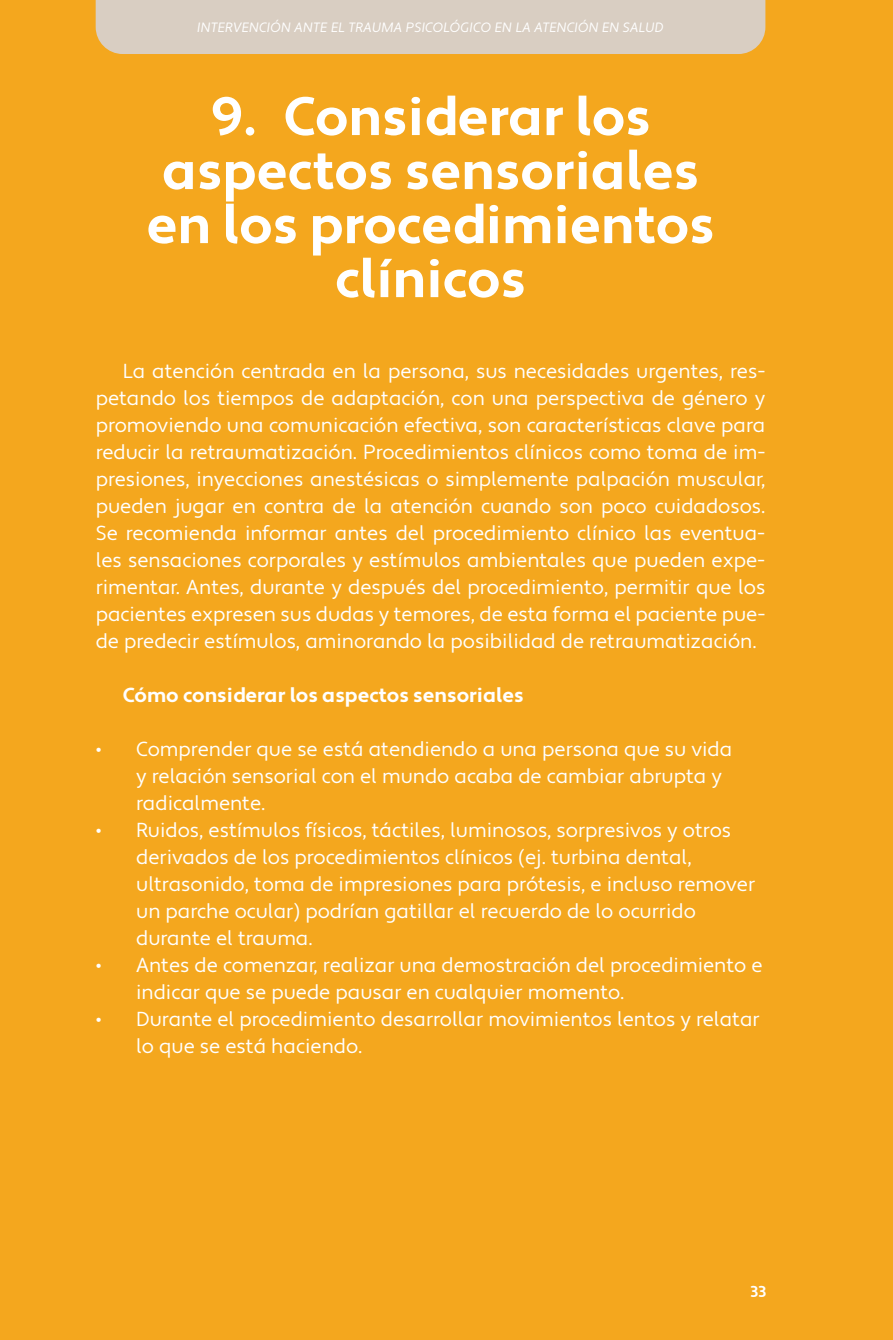
<style>
.page{position:relative;width:893px;height:1340px;background:#fff}
.page>*{position:absolute;margin:0;border:0;box-sizing:border-box;transform-origin:0 0}
.t1{font:700 54px/54px "Apertura";color:#fff;text-align:center}
.t2{font:20.25px/27px "Apertura";color:#fff}
.t3{font:700 20.25px "Apertura";color:#fff}
.t4{font:700 15.75px "Apertura";color:#fff}
.t5{font:13.5px "Apertura Obliq";color:#fff}
</style>
<div class="page">
<div style="left:0;top:0;width:893px;height:1339px;background:#f4a71e"></div>
<div style="left:96px;top:0;width:669px;height:54px;background:#d9cec2"></div>
<p class="t5" style="left:197px;top:19px;width:23px">INTERVE</p>
<p class="t5" style="left:249px;top:19px;width:415px">NCIÓN ANTE EL TRAUMA PSICOLÓGICO EN LA ATENCIÓN EN SALUD</p>
<h1 class="t1" style="left:146px;top:91px;width:570px">9. Considerar los aspectos sensoriales en los procedimientos clínicos</h1>
<p class="t2" style="left:96px;top:358px;width:671px;text-align:justify;text-indent:27px">La atención centrada en la persona, sus necesidades urgentes, res&shy;petando los tiempos de adaptación, con una perspectiva de género y promoviendo una comunicación efectiva, son características clave para reducir la retraumatización. Procedimientos clínicos como toma de im&shy;presiones, inyecciones anestésicas o simplemente palpación muscular, pueden jugar en contra de la atención cuando son poco cuidadosos.<br>Se recomienda informar antes del procedimiento clínico las eventua&shy;les sensaciones corporales y estímulos ambientales que pueden expe&shy;rimentar. Antes, durante y después del procedimiento, permitir que los pacientes expresen sus dudas y temores, de esta forma el paciente pue&shy;de predecir estímulos, aminorando la posibilidad de retraumatización.</p>
<p class="t3" style="left:123px;top:683px;width:403px">Cómo considerar los aspectos sensoriales</p>
<p class="t2" style="left:136px;top:736px;width:598px;text-indent:-40px">• Comprender que se está atendiendo a una persona que su vida y relación sensorial con el mundo acaba de cambiar abrupta y radicalmente.</p>
<p class="t2" style="left:136px;top:817px;width:620px;text-indent:-40px">• Ruidos, estímulos físicos, táctiles, luminosos, sorpresivos y otros derivados de los procedimientos clínicos (ej. turbina dental, ultrasonido, toma de impresiones para prótesis, e incluso remover un parche ocular) podrían gatillar el recuerdo de lo ocurrido durante el trauma.</p>
<p class="t2" style="left:136px;top:952px;width:628px;text-indent:-40px">• Antes de comenzar, realizar una demostración del procedimiento e indicar que se puede pausar en cualquier momento.</p>
<p class="t2" style="left:136px;top:1006px;width:625px;text-indent:-40px">• Durante el procedimiento desarrollar movimientos lentos y relatar lo que se está haciendo.</p>
<p class="t4" style="left:750px;top:1281px;width:17px">33</p>
</div>
